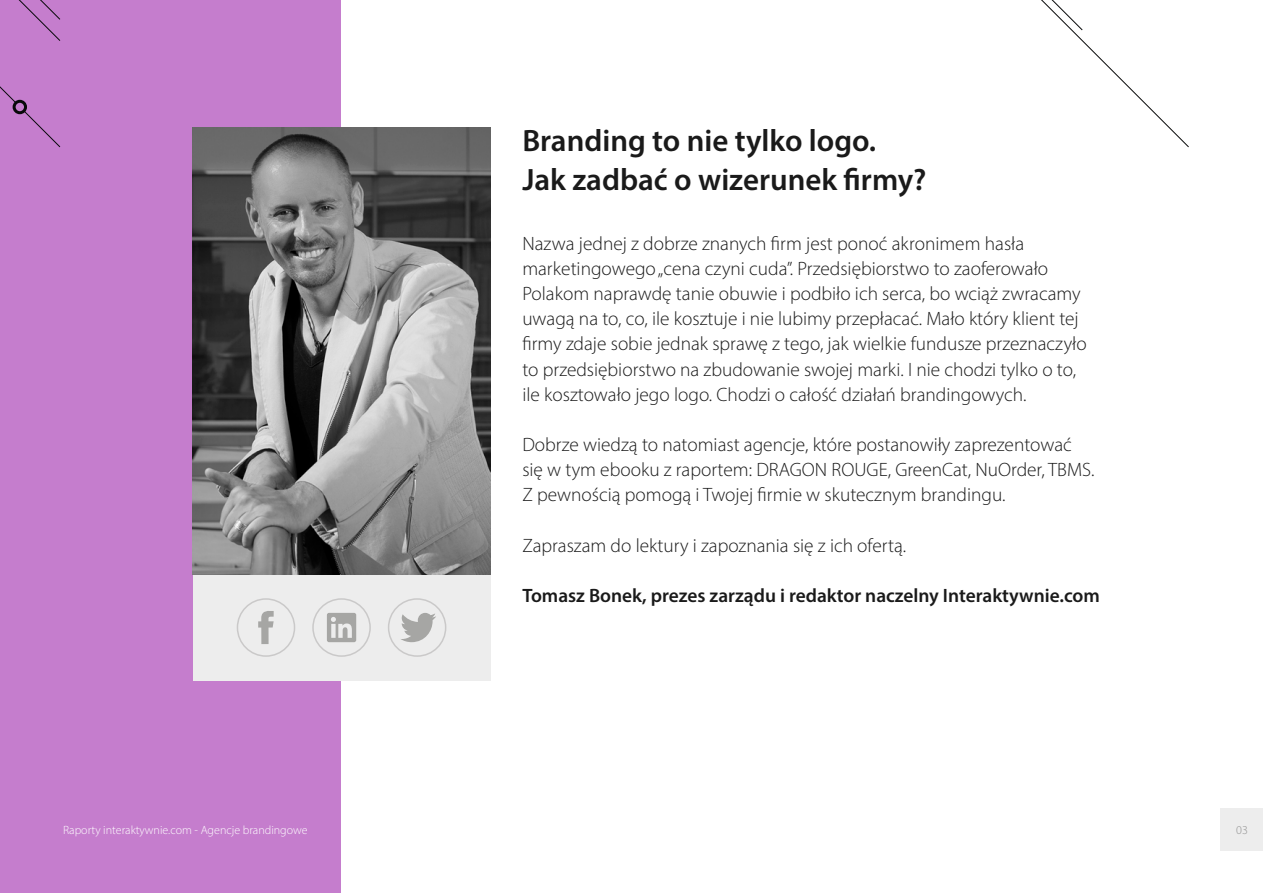
<style>
.page{position:relative;width:1263px;height:893px;background:#fff}
.page>*{position:absolute;margin:0;border:0;box-sizing:border-box;transform-origin:0 0}
.t1{font:600 31.05px/38.7px "Myriad Pro";color:#1a1a1a}
.t2{font:300 19.35px/25.2px "Myriad Pro";color:#1a1a1a}
.t3{font:600 19.35px "Myriad Pro";color:#1a1a1a}
.t4{font:300 12px "Myriad Pro";color:#fff}
.t5{font:300 12px "Myriad Pro";color:#929292}
</style>
<div class="page">
<div style="left:0;top:0;width:340px;height:893px;background:#c57dcd"></div>
<div style="left:1220px;top:809px;width:43px;height:42px;background:#ededed"></div>
<div style="left:13px;top:100px;width:14px;height:14px;border:3px solid #08090a;border-radius:50%"></div>
<svg style="left:1041px;top:0;width:148px;height:148px"></svg>
<svg style="left:0;top:0;width:61px;height:104px"></svg>
<svg style="left:23px;top:110px;width:38px;height:38px"></svg>
<div style="left:193px;top:574px;width:297px;height:107px;background:#ededed"></div>
<div style="left:237px;top:598px;width:58px;height:59px;border:2px solid #cac9c9;border-radius:50%"></div>
<svg style="left:258px;top:611px;width:16px;height:33px"></svg>
<div style="left:388px;top:598px;width:58px;height:59px;border:2px solid #cac9c9;border-radius:50%"></div>
<svg style="left:401px;top:613px;width:35px;height:29px"></svg>
<div style="left:312px;top:598px;width:59px;height:59px;border:2px solid #cac9c9;border-radius:50%"></div>
<svg style="left:327px;top:613px;width:29px;height:29px"></svg>
<img style="left:193px;top:128px;width:297px;height:446px">
<h1 class="t1" style="left:522px;top:120px;width:406px">Branding to nie tylko logo.<br>Jak zadbać o wizerunek firmy?</h1>
<p class="t2" style="left:522px;top:230px;width:566px">Nazwa jednej z dobrze znanych firm jest ponoć akronimem hasła marketingowego „cena czyni cuda”. Przedsiębiorstwo to zaoferowało Polakom naprawdę tanie obuwie i podbiło ich serca, bo wciąż zwracamy uwagą na to, co, ile kosztuje i nie lubimy przepłacać. Mało który klient tej firmy zdaje sobie jednak sprawę z tego, jak wielkie fundusze przeznaczyło to przedsiębiorstwo na zbudowanie swojej marki. I nie chodzi tylko o to, ile kosztowało jego logo. Chodzi o całość działań brandingowych.</p>
<p class="t2" style="left:522px;top:432px;width:574px">Dobrze wiedzą to natomiast agencje, które postanowiły zaprezentować się w tym ebooku z raportem: DRAGON ROUGE, GreenCat, NuOrder, TBMS.<br>Z pewnością pomogą i Twojej firmie w skutecznym brandingu.</p>
<p class="t2" style="left:522px;top:533px;width:385px">Zapraszam do lektury i zapoznania się z ich ofertą.</p>
<p class="t3" style="left:522px;top:583px;width:579px">Tomasz Bonek, prezes zarządu i redaktor naczelny Interaktywnie.com</p>
<p class="t4" style="left:63px;top:823px;width:246px">Raporty interaktywnie.com - Agencje brandingowe</p>
<p class="t5" style="left:1236px;top:823px;width:13px">03</p>
</div>
